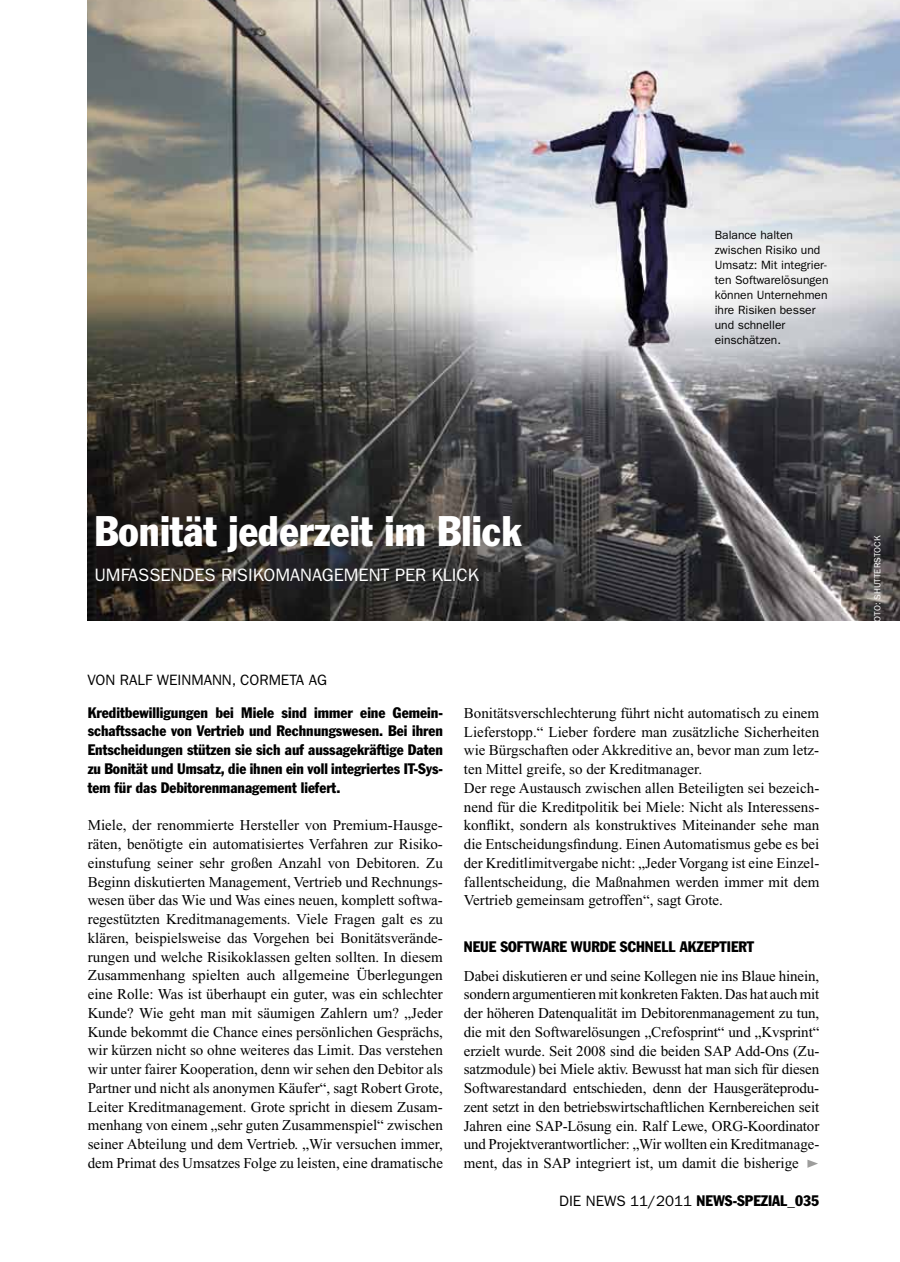
<style>
.page{position:relative;width:900px;height:1262px;background:#fff}
.page>*{position:absolute;margin:0;border:0;box-sizing:border-box;transform-origin:0 0}
.t1{font:condensed 42px "Franklin Gothic";color:#fff}
.t2{font:18px "Franklin Gothic";color:#fff}
.t3{font:15px/18.8px "Times New Roman";color:#000;text-align:justify}
.t4{font:condensed 15px/18.8px "Franklin Gothic";color:#000;text-align:justify}
.t5{font:15px "Franklin Gothic";color:#000}
.t6{font:12px/15px "Franklin Gothic";color:#000}
.t7{font:9px "Franklin Gothic";color:#fff}
.s1{font-stretch:normal}
</style>
<div class="page">
<img style="left:87px;top:0;width:812px;height:620px">
<svg style="left:807px;top:1159px;width:11px;height:8px"></svg>
<p class="t6" style="left:714px;top:228px;width:115px">Balance halten zwischen Risiko und<br>U msatz: M it integrier&shy;ten Softwarelösungen können U nternehmen ihre Risiken besser und schneller einschätzen.</p>
<h1 class="t1" style="left:94px;top:505px;width:429px">Bonität jederzeit im Blick</h1>
<p class="t2" style="left:94px;top:564px;width:56px">umfassendes</p>
<p class="t2" style="left:221px;top:564px;width:259px">risi komanagement per klick</p>
<p class="t5" style="left:87px;top:671px;width:79px">von ralf wein</p>
<p class="t5" style="left:191px;top:671px;width:137px">mann , coRmeta ag</p>
<p class="t4" style="left:88px;top:702px;width:357px">Kreditbewilligungen bei Miele sind immer eine Gemein&shy;schaftssache von Vertrieb und Rechnungswesen. Bei ihren Entscheidungen stützen sie sich auf aussagekräftige Daten zu Bonität und Umsatz, die ihnen ein voll integriertes IT-Sys&shy;tem für das Debitorenmanagement liefert.</p>
<p class="t3" style="left:88px;top:815px;width:357px">Miele, der renommierte Hersteller von Premium-Hausge&shy;räten, benötigte ein automatisiertes Verfahren zur Risiko&shy;einstufung seiner sehr großen Anzahl von Debitoren. Zu Beginn diskutierten Management, Vertrieb und Rechnungs&shy;wesen über das Wie und Was eines neuen, komplett softwa&shy;regestützten Kreditmanagements. Viele Fragen galt es zu klären, beispielsweise das Vorgehen bei Bonitätsverände&shy;rungen und welche Risikoklassen gelten sollten. In diesem Zusammenhang spielten auch allgemeine Überlegungen eine Rolle: Was ist überhaupt ein guter, was ein schlechter Kunde? Wie geht man mit säumigen Zahlern um? „Jeder Kunde bekommt die Chance eines persönlichen Gesprächs, wir kürzen nicht so ohne weiteres das Limit. Das verstehen wir unter fairer Kooperation, denn wir sehen den Debitor als Partner und nicht als anonymen Käufer“, sagt Robert Grote, Leiter Kreditmanagement. Grote spricht in diesem Zusam&shy;menhang von einem „sehr guten Zusammenspiel“ zwischen seiner Abteilung und dem Vertrieb. „Wir versuchen immer, dem Primat des Umsatzes Folge zu leisten, eine dramatische</p>
<p class="t3" style="left:464px;top:703px;width:357px;text-align:left">Bonitätsverschlechterung führt nicht automatisch zu einem Lieferstopp.“ Lieber fordere man zusätzliche Sicherheiten wie Bürgschaften oder Akkreditive an, bevor man zum letz&shy;ten Mittel greife, so der Kreditmanager.<br>Der rege Austausch zwischen allen Beteiligten sei bezeich&shy;nend für die Kreditpolitik bei Miele: Nicht als Interessens&shy;konflikt, sondern als konstruktives Miteinander sehe man die Entscheidungsfindung. Einen Automatismus gebe es bei der Kreditlimitvergabe nicht: „Jeder Vorgang ist eine Einzel&shy;fallentscheidung, die Maßnahmen werden immer mit dem Vertrieb gemeinsam getroffen“, sagt Grote.</p>
<p class="t4" style="left:464px;top:937px;width:292px">Neue Software wurde schnell akzeptiert</p>
<p class="t3" style="left:464px;top:966px;width:357px">Dabei diskutieren er und seine Kollegen nie ins Blaue hinein, sondern argumentieren mit konkreten Fakten. Das hat auch mit der höheren Datenqualität im Debitorenmanagement zu tun, die mit den Softwarelösungen „Crefosprint“ und „Kvsprint“ erzielt wurde. Seit 2008 sind die beiden SAP Add-Ons (Zu&shy;satzmodule) bei Miele aktiv. Bewusst hat man sich für diesen Softwarestandard entschieden, denn der Hausgeräteprodu&shy;zent setzt in den betriebswirtschaftlichen Kernbereichen seit Jahren eine SAP-Lösung ein. Ralf Lewe, ORG-Koordinator und Projektverantwortlicher: „Wir wollten ein Kreditmanage&shy;ment, das in SAP integriert ist, um damit die bisherige</p>
<p class="t4" style="left:559px;top:1190px;width:261px"><span class="s1">DIE NEWS 11/2011</span> news-spezial_035</p>
<p class="t7" style="left:872px;top:626px;width:92px;rotate:-90deg">Foto: Shutterstock</p>
</div>
